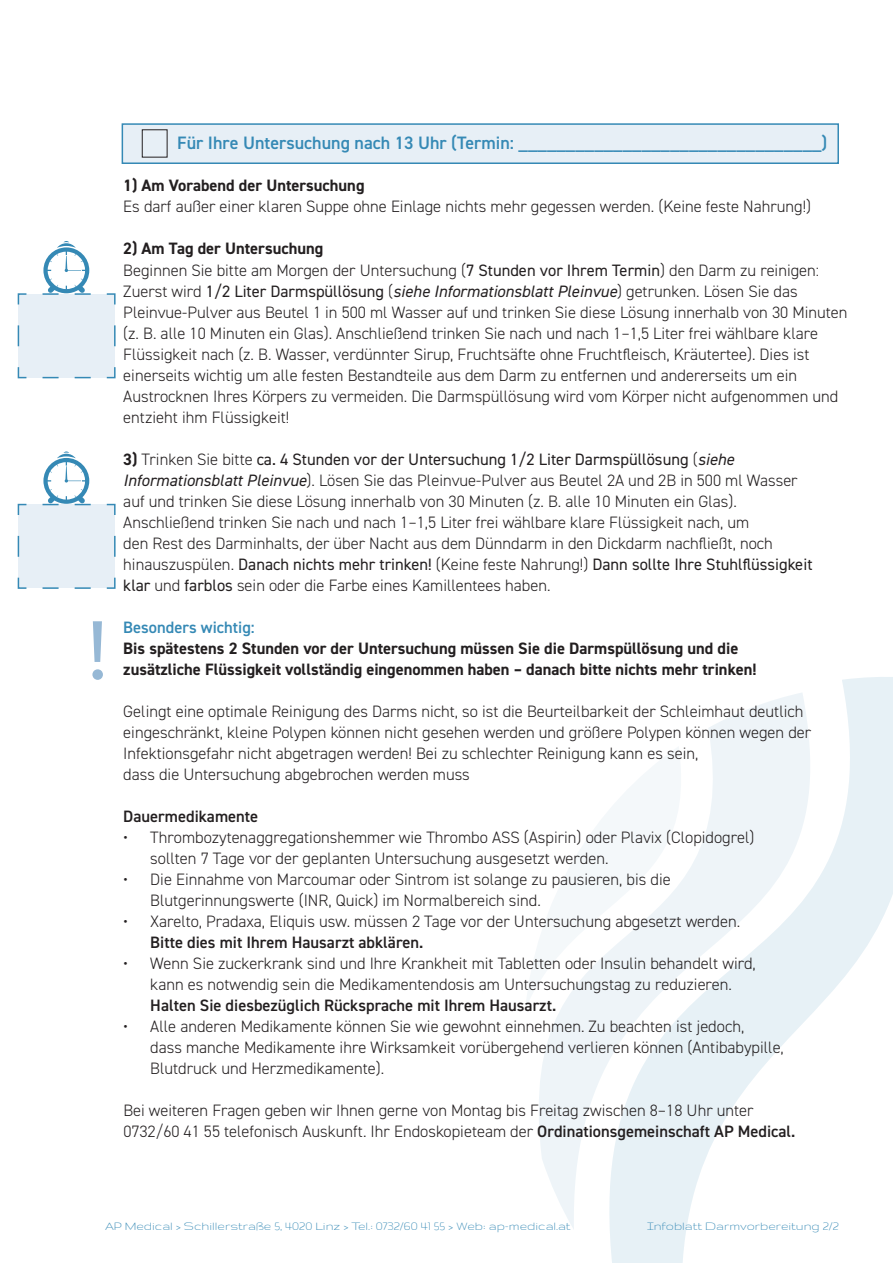
<style>
.page{position:relative;width:893px;height:1263px;background:#fff}
.page>*{position:absolute;margin:0;border:0;box-sizing:border-box;transform-origin:0 0}
.t1{font:75px "Monaco";color:#96b8d5}
.t2{font:600 18px "DIN2014";color:#3589b5}
.t3{font:300 16.5px/21px "DIN2014";color:#231f20}
.t4{font:700 16.5px/21px "DIN2014";color:#231f20}
.t5{font:600 16.5px "DIN2014";color:#231f20}
.t6{font:600 16.5px "DIN2014";color:#3589b5}
.t7{font:13.5px "Gruppo";color:#3589b5}
.s1{font-weight:700}
.s2{font-weight:400}
.s3{font-weight:400;font-style:italic}
.s4{font-weight:600}
</style>
<div class="page">
<div style="left:122px;top:123px;width:717px;height:41px;background:#e7eff6;border:2px solid #3589b5"></div>
<svg style="left:526px;top:832px;width:67px;height:397px"></svg>
<svg style="left:593px;top:677px;width:300px;height:586px"></svg>
<svg style="left:17px;top:241px;width:99px;height:138px"></svg>
<svg style="left:17px;top:451px;width:99px;height:138px"></svg>
<h1 class="t1" style="left:75px;top:586px;width:47px">!</h1>
<p class="t2" style="left:177px;top:131px;width:651px">Für Ihre Untersuchung nach 13 Uhr (Termin: ________________________________)</p>
<p class="t4" style="left:123px;top:175px;width:243px">1) Am Vorabend der Untersuchung</p>
<p class="t3" style="left:123px;top:196px;width:689px">Es darf außer einer klaren Suppe ohne Einlage nichts mehr gegessen werden. (Keine feste Nahrung!)</p>
<p class="t3" style="left:123px;top:238px;width:726px"><span class="s1">2) Am Tag der Untersuchung<br></span>Beginnen Sie bitte am Morgen der Untersuchung (<span class="s2">7 Stunden vor Ihrem Termin</span>) den Darm zu reinigen:<br>Zuerst wird <span class="s2">1/2 Liter Darmspüllösung</span> (<span class="s3">siehe Informationsblatt Pleinvue</span>) getrunken. Lösen Sie das Pleinvue-Pulver aus Beutel 1 in 500 ml Wasser auf und trinken Sie diese Lösung innerhalb von 30 Minuten (z. B. alle 10 Minuten ein Glas). Anschließend trinken Sie nach und nach 1–1,5 Liter frei wählbare klare Flüssigkeit nach (z. B. Wasser, verdünnter Sirup, Fruchtsäfte ohne Fruchtfleisch, Kräutertee). Dies ist einerseits wichtig um alle festen Bestandteile aus dem Darm zu entfernen und andererseits um ein Austrocknen Ihres Körpers zu vermeiden. Die Darmspüllösung wird vom Körper nicht aufgenommen und entzieht ihm Flüssigkeit!</p>
<p class="t3" style="left:123px;top:448px;width:691px"><span class="s1">3)</span> Trinken Sie bitte <span class="s2">ca. 4 Stunden vor der Untersuchung 1/2 Liter Darmspüllösung</span> (<span class="s3">siehe Informationsblatt Pleinvue</span>). Lösen Sie das Pleinvue-Pulver aus Beutel 2A und 2B in 500 ml Wasser auf und trinken Sie diese Lösung innerhalb von 30 Minuten (z. B. alle 10 Minuten ein Glas).<br>Anschließend trinken Sie nach und nach 1–1,5 Liter frei wählbare klare Flüssigkeit nach, um<br>den Rest des Darminhalts, der über Nacht aus dem Dünndarm in den Dickdarm nachfließt, noch hinauszuspülen. <span class="s2">Danach nichts mehr trinken!</span> (Keine feste Nahrung!) <span class="s2">Dann sollte Ihre Stuhlflüssigkeit klar</span> und <span class="s2">farblos</span> sein oder die Farbe eines Kamillentees haben.</p>
<p class="t6" style="left:123px;top:616px;width:133px">Besonders wichtig:</p>
<p class="t4" style="left:123px;top:637px;width:635px">Bis spätestens 2 Stunden vor der Untersuchung müssen Sie die Darmspüllösung und die zusätzliche Flüssigkeit vollständig eingenommen haben – danach bitte nichts mehr trinken!</p>
<p class="t3" style="left:123px;top:700px;width:689px">Gelingt eine optimale Reinigung des Darms nicht, so ist die Beurteilbarkeit der Schleimhaut deutlich eingeschränkt, kleine Polypen können nicht gesehen werden und größere Polypen können wegen der Infektionsgefahr nicht abgetragen werden! Bei zu schlechter Reinigung kann es sein,<br>dass die Untersuchung abgebrochen werden muss</p>
<p class="t5" style="left:123px;top:805px;width:136px">Dauermedikamente</p>
<p class="t3" style="left:150px;top:826px;width:606px;text-indent:-27px">• Thrombozytenaggregationshemmer wie Thrombo ASS (Aspirin) oder Plavix (Clopidogrel) sollten 7 Tage vor der geplanten Untersuchung ausgesetzt werden.</p>
<p class="t3" style="left:150px;top:868px;width:522px;text-indent:-27px">• Die Einnahme von Marcoumar oder Sintrom ist solange zu pausieren, bis die<br>Blutgerinnungswerte (INR, Quick) im Normalbereich sind.</p>
<p class="t3" style="left:123px;top:910px;width:618px">• Xarelto, Pradaxa, Eliquis usw. müssen 2 Tage vor der Untersuchung abgesetzt werden.</p>
<p class="t5" style="left:150px;top:931px;width:275px">Bitte dies mit Ihrem Hausarzt abklären.</p>
<p class="t3" style="left:123px;top:952px;width:634px;text-align:center">• Wenn Sie zuckerkrank sind und Ihre Krankheit mit Tabletten oder Insulin behandelt wird, kann es notwendig sein die Medikamentendosis am Untersuchungstag zu reduzieren.</p>
<p class="t5" style="left:150px;top:994px;width:407px">Halten Sie diesbezüglich Rücksprache mit Ihrem Hausarzt.</p>
<p class="t3" style="left:150px;top:1015px;width:635px;text-indent:-27px">• Alle anderen Medikamente können Sie wie gewohnt einnehmen. Zu beachten ist jedoch,<br>dass manche Medikamente ihre Wirksamkeit vorübergehend verlieren können (Antibabypille,<br>Blutdruck und Herzmedikamente).</p>
<p class="t3" style="left:123px;top:1099px;width:674px">Bei weiteren Fragen geben wir Ihnen gerne von Montag bis Freitag zwischen 8–18 Uhr unter<br>0732/60 41 55 telefonisch Auskunft. Ihr Endoskopieteam der <span class="s4">Ordinationsgemeinschaft AP Medical.</span></p>
<p class="t7" style="left:105px;top:1219px;width:467px">AP Medical &gt; Schillerstraße 5, 4020 Linz &gt; Tel.: 0732/60 41 55 &gt; Web: ap-medical.at</p>
<p class="t7" style="left:647px;top:1219px;width:193px">Infoblatt Darmvorbereitung 2/2</p>
</div>
